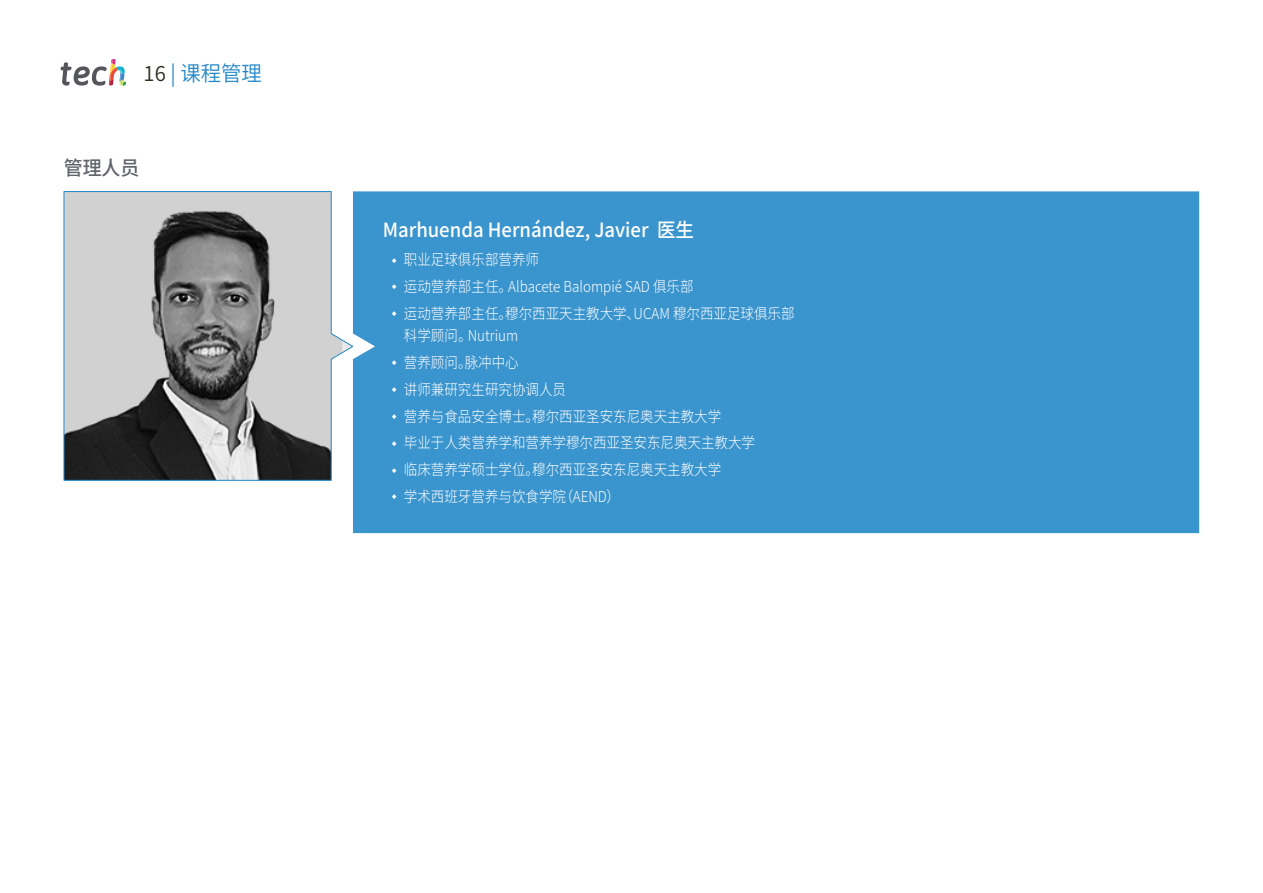
<style>
.page{position:relative;width:1263px;height:893px;background:#fff}
.page>*{position:absolute;margin:0;border:0;box-sizing:border-box;transform-origin:0 0}
.t1{font:21px "Source Han Sans CN";color:#2488c9}
.t2{font:500 19.5px "Source Han Sans CN";color:#fff;scale:.95 1}
.t3{font:500 19.5px "Source Han Sans CN";color:#61646a}
.t4{font:300 15px/26.7px "Source Han Sans CN";color:#fff;scale:.9 1}
.s1{color:#312e20}
</style>
<div class="page">
<div style="left:353px;top:191px;width:846px;height:342px;background:#3a94ce"></div>
<svg style="left:64px;top:191px;width:289px;height:290px;background:#9c9d9e"></svg>
<svg style="left:61px;top:59px;width:65px;height:27px"></svg>
<svg style="left:392px;top:258px;width:5px;height:5px"></svg>
<svg style="left:392px;top:285px;width:5px;height:5px"></svg>
<svg style="left:392px;top:311px;width:5px;height:5px"></svg>
<svg style="left:392px;top:361px;width:5px;height:5px"></svg>
<svg style="left:392px;top:387px;width:5px;height:5px"></svg>
<svg style="left:392px;top:414px;width:5px;height:5px"></svg>
<svg style="left:392px;top:441px;width:5px;height:5px"></svg>
<svg style="left:392px;top:468px;width:5px;height:5px"></svg>
<svg style="left:392px;top:494px;width:5px;height:5px"></svg>
<h1 class="t1" style="left:144px;top:61px;width:120px"><span class="s1">16</span> | 课程管理</h1>
<h2 class="t3" style="left:64px;top:157px;width:77px">管理人员</h2>
<h2 class="t2" style="left:383px;top:219px;width:329px">Marhuenda Hernández, Javier 医生</h2>
<p class="t4" style="left:404px;top:247px;width:435px">职业足球俱乐部营养师<br>运动营养部主任。Albacete Balompié SAD 俱乐部<br>运动营养部主任。穆尔西亚天主教大学、UCAM 穆尔西亚足球俱乐部</p>
<p class="t4" style="left:404px;top:323px;width:391px">科学顾问。Nutrium<br>营养顾问。脉冲中心<br>讲师兼研究生研究协调人员<br>营养与食品安全博士。穆尔西亚圣安东尼奥天主教大学<br>毕业于人类营养学和营养学穆尔西亚圣安东尼奥天主教大学临床营养学硕士学位。穆尔西亚圣安东尼奥天主教大学<br>学术西班牙营养与饮食学院（AEND）</p>
</div>
